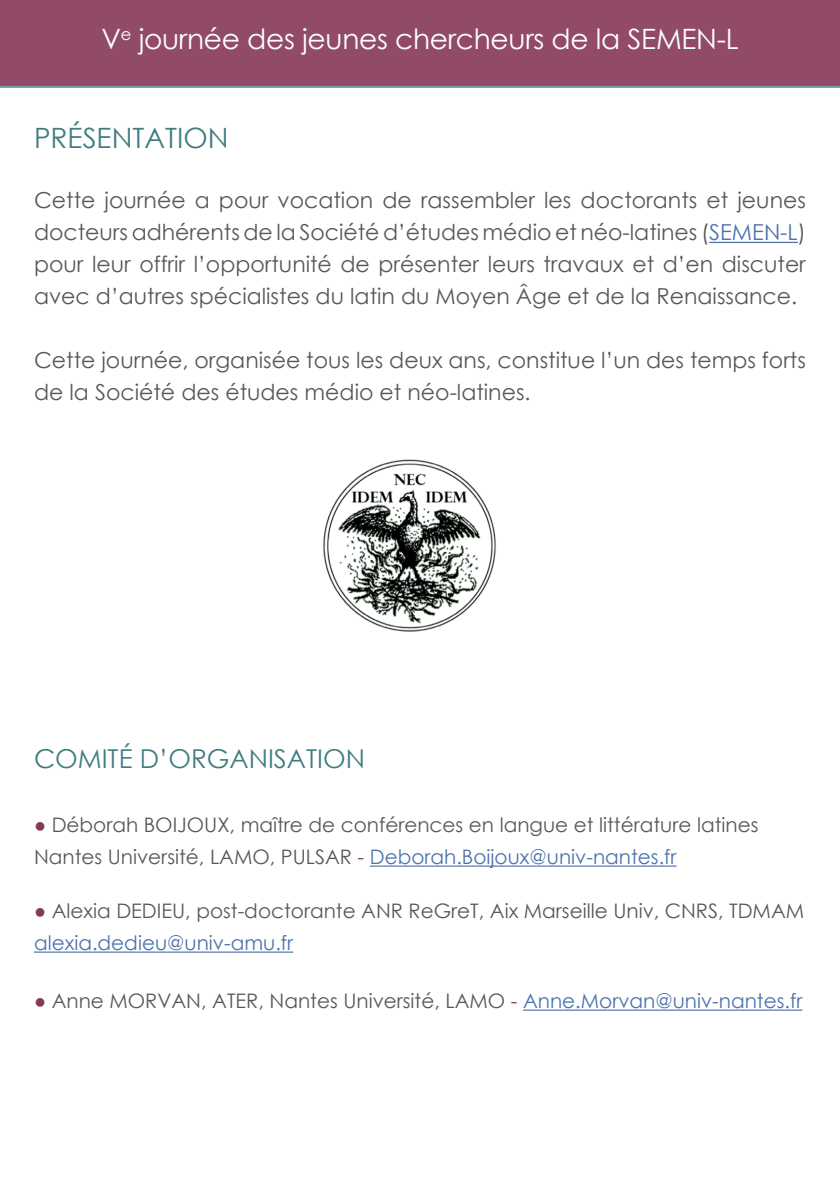
<style>
.page{position:relative;width:840px;height:1191px;background:#fff}
.page>*{position:absolute;margin:0;border:0;box-sizing:border-box;transform-origin:0 0}
.t1{font:28px "Century Gothic";letter-spacing:-.01em;color:#fff}
.t2{font:28px "Century Gothic";color:#407d80}
.t3{font:26px "Century Gothic";color:#407d80}
.t4{font:22px/32px "Century Gothic";color:#57585a;text-align:justify}
.t5{font:20px/32px "Century Gothic";color:#57585a}
.t6{font:20px "Century Gothic";color:#4d72ac}
.s1{color:#4d72ac}
.s2{color:#823c4d}
</style>
<div class="page">
<div style="left:0;top:0;width:839px;height:88px;background:#924b67"></div>
<hr style="left:369px;top:865px;width:307px;height:1px;background:#4d72ac">
<hr style="left:34px;top:951px;width:259px;height:1px;background:#4d72ac">
<hr style="left:522px;top:1009px;width:279px;height:1px;background:#4d72ac">
<hr style="left:708px;top:242px;width:89px;height:1px;background:#4d72ac">
<img style="left:323px;top:459px;width:173px;height:173px">
<p class="t1" style="left:101px;top:19px;width:638px">V<sup>e</sup> journée des jeunes chercheurs de la SEMEN-L</p>
<p class="t2" style="left:34px;top:119px;width:196px">PRÉSENTATION</p>
<p class="t4" style="left:34px;top:184px;width:773px">Cette journée a pour vocation de rassembler les doctorants et jeunes docteurs adhérents de la Société d’études médio et néo-latines (<span class="s1">SEMEN-L</span>) pour leur offrir l’opportunité de présenter leurs travaux et d’en discuter avec d’autres spécialistes du latin du Moyen Âge et de la Renaissance.</p>
<p class="t4" style="left:34px;top:344px;width:773px">Cette journée, organisée tous les deux ans, constitue l’un des temps forts de la Société des études médio et néo-latines.</p>
<p class="t3" style="left:34px;top:740px;width:332px">COMITÉ D’ORGANISATION</p>
<p class="t5" style="left:34px;top:808px;width:725px"><span class="s2">●</span> Déborah BOIJOUX, maître de conférences en langue et littérature latines<br>Nantes Université, LAMO, PULSAR <span class="s2">-</span> <span class="s1">Deborah.Boijoux@univ-nantes.fr</span></p>
<p class="t5" style="left:34px;top:894px;width:771px"><span class="s2">●</span> Alexia DEDIEU, post-doctorante ANR ReGreT, Aix Marseille Univ, CNRS, TDMAM</p>
<p class="t6" style="left:34px;top:929px;width:260px">alexia.dedieu@univ-amu.fr</p>
<p class="t5" style="left:34px;top:984px;width:769px"><span class="s2">●</span> Anne MORVAN, ATER, Nantes Université, LAMO <span class="s2">-</span> <span class="s1">Anne.Morvan@univ-nantes.fr</span></p>
</div>
